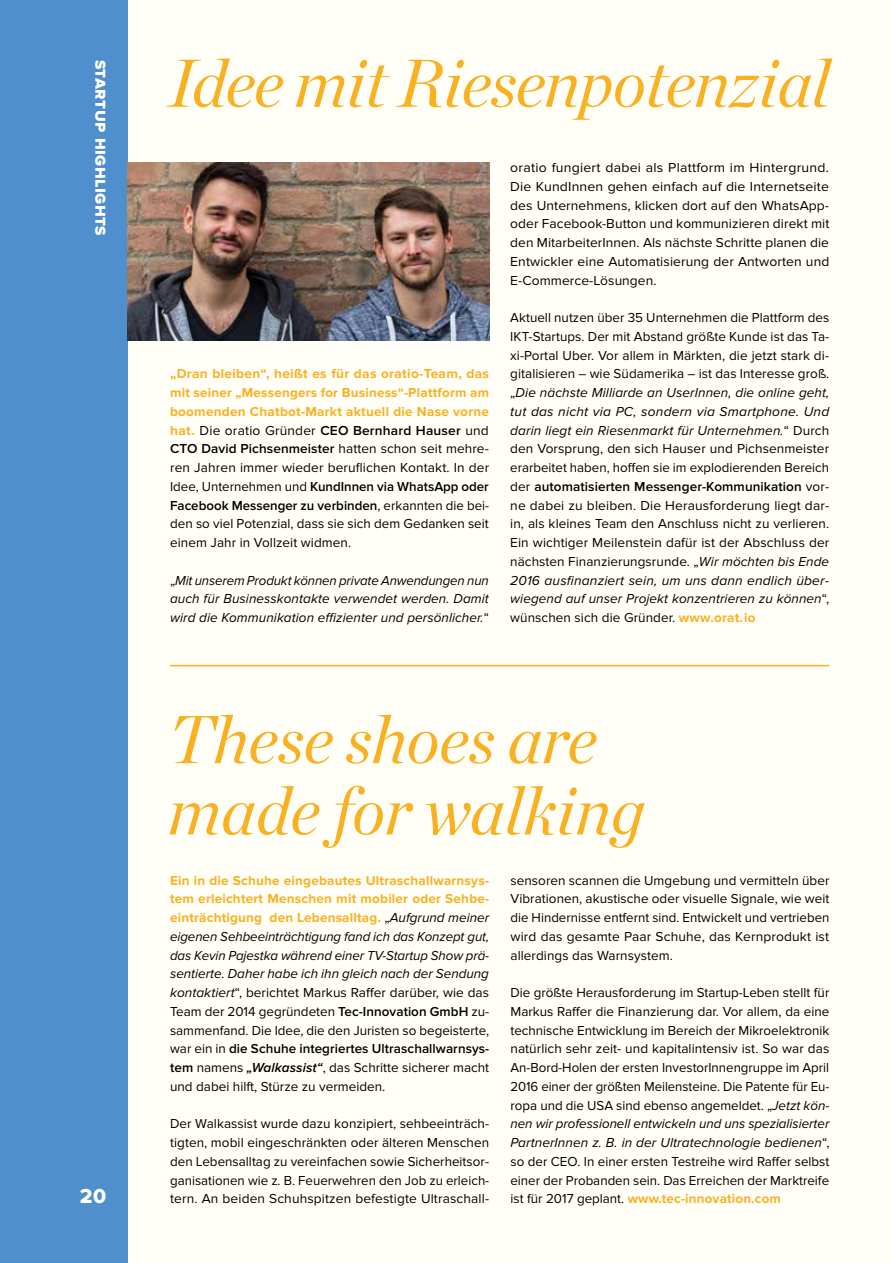
<style>
.page{position:relative;width:893px;height:1263px;background:#fffef7}
.page>*{position:absolute;margin:0;border:0;box-sizing:border-box;transform-origin:0 0}
.t1{font:italic 67.5px/71.2px "Chronicle Display";letter-spacing:-.01em;color:#f9b122}
.t2{font:21px "Proxima Nova Extrabld";color:#fffef7}
.t3{font:18px "Proxima Nova Extrabld";letter-spacing:.025em;color:#fffef7}
.t4{font:13.5px/18.8px "Proxima Nova";letter-spacing:.005em;color:#000;text-align:justify}
.t5{font:13.5px/18.8px "Proxima Nova";letter-spacing:.005em;color:#000;text-align:justify;scale:1.04 1}
.t6{font:italic 13.5px/18.8px "Proxima Nova";letter-spacing:.005em;color:#000;text-align:justify}
.s1{font-style:italic}
.s2{font-weight:600}
.s3{font-weight:700;color:#f9b122}
.s4{font-style:normal}
.s5{font-weight:600;font-style:italic}
</style>
<div class="page">
<div style="left:0;top:0;width:128px;height:1263px;background:#4f8fcd"></div>
<hr style="left:170px;top:665px;width:659px;height:1px;background:#f9b122">
<img style="left:128px;top:163px;width:361px;height:178px">
<h3 class="t3" style="left:112px;top:60px;width:177px;rotate:90deg">Startup Highlights</h3>
<h1 class="t1" style="left:168px;top:42px;width:664px">Idee mit Riesenpotenzial</h1>
<p class="t5" style="left:510px;top:158px;width:308px">oratio fungiert dabei als Plattform im Hintergrund.<br>Die KundInnen gehen einfach auf die Internetseite des Unternehmens, klicken dort auf den WhatsApp&shy;oder Facebook-Button und kommunizieren direkt mit den MitarbeiterInnen. Als nächste Schritte planen die Entwickler eine Automatisierung der Antworten und E-Commerce-Lösungen.</p>
<p class="t4" style="left:510px;top:308px;width:321px">Aktuell nutzen über 35 Unternehmen die Plattform des IKT-Startups. Der mit Abstand größte Kunde ist das Ta&shy;xi-Portal Uber. Vor allem in Märkten, die jetzt stark di&shy;gitalisieren – wie Südamerika – ist das Interesse groß. „<span class="s1">Die nächste Milliarde an UserInnen, die online geht, tut das nicht via PC, sondern via Smartphone. Und darin liegt ein Riesenmarkt für Unternehmen.</span>“ Durch den Vorsprung, den sich Hauser und Pichsenmeister erarbeitet haben, hoffen sie im explodierenden Bereich der <span class="s2">automatisierten Messenger-Kommunikation</span> vor&shy;ne dabei zu bleiben. Die Herausforderung liegt dar&shy;in, als kleines Team den Anschluss nicht zu verlieren.<br>Ein wichtiger Meilenstein dafür ist der Abschluss der nächsten Finanzierungsrunde. „<span class="s1">Wir möchten bis Ende 2016 ausfinanziert sein, um uns dann endlich über‑ wiegend auf unser Projekt konzentrieren zu können</span>“, wünschen sich die Gründer. <span class="s3">www.orat.io</span></p>
<p class="t4" style="left:170px;top:365px;width:321px"><span class="s3">„Dran bleiben“, heißt es für das oratio-Team, das mit seiner „Messengers for Business“-Plattform am boomenden Chatbot-Markt aktuell die Nase vorne hat.</span> Die oratio Gründer <span class="s2">CEO Bernhard Hauser</span> und <span class="s2">CTO David Pichsenmeister</span> hatten schon seit mehre&shy;ren Jahren immer wieder beruflichen Kontakt. In der Idee, Unternehmen und <span class="s2">KundInnen via WhatsApp oder Facebook Messenger zu verbinden</span>, erkannten die bei&shy;den so viel Potenzial, dass sie sich dem Gedanken seit einem Jahr in Vollzeit widmen.</p>
<p class="t6" style="left:170px;top:571px;width:320px"><span class="s4">„</span>Mit unserem Produkt können private Anwendungen nun auch für Businesskontakte verwendet werden. Damit wird die Kommunikation effizienter und persönlicher.<span class="s4">“</span></p>
<h2 class="t2" style="left:80px;top:1184px;width:28px">20</h2>
<h1 class="t1" style="left:168px;top:698px;width:478px">These shoes are made for walking</h1>
<p class="t4" style="left:170px;top:871px;width:321px"><span class="s3">Ein in die Schuhe eingebautes Ultraschallwarnsys&shy;tem erleichtert Menschen mit mobiler oder Sehbe&shy;einträchtigung den Lebensalltag.</span> „<span class="s1">Aufgrund meiner eigenen Sehbeeinträchtigung fand ich das Konzept gut, das Kevin Pajestka während einer TV-Startup Show prä‑ sentierte. Daher habe ich ihn gleich nach der Sendung kontaktiert</span>“, berichtet Markus Raffer darüber, wie das Team der 2014 gegründeten <span class="s2">Tec-Innovation GmbH</span> zu&shy;sammenfand. Die Idee, die den Juristen so begeisterte, war ein in <span class="s2">die Schuhe integriertes Ultraschallwarnsys&shy;tem</span> namens <span class="s5">„Walkassist“</span>, das Schritte sicherer macht und dabei hilft, Stürze zu vermeiden.</p>
<p class="t4" style="left:170px;top:1115px;width:321px">Der Walkassist wurde dazu konzipiert, sehbeeinträch&shy;tigten, mobil eingeschränkten oder älteren Menschen den Lebensalltag zu vereinfachen sowie Sicherheitsor&shy;ganisationen wie z. B. Feuerwehren den Job zu erleich&shy;tern. An beiden Schuhspitzen befestigte Ultraschall-</p>
<p class="t4" style="left:510px;top:871px;width:320px">sensoren scannen die Umgebung und vermitteln über Vibrationen, akustische oder visuelle Signale, wie weit die Hindernisse entfernt sind. Entwickelt und vertrieben wird das gesamte Paar Schuhe, das Kernprodukt ist allerdings das Warnsystem.</p>
<p class="t4" style="left:510px;top:983px;width:321px">Die größte Herausforderung im Startup-Leben stellt für Markus Raffer die Finanzierung dar. Vor allem, da eine technische Entwicklung im Bereich der Mikroelektronik natürlich sehr zeit- und kapitalintensiv ist. So war das An-Bord-Holen der ersten InvestorInnengruppe im April 2016 einer der größten Meilensteine. Die Patente für Eu&shy;ropa und die USA sind ebenso angemeldet. „<span class="s1">Jetzt kön‑ nen wir professionell entwickeln und uns spezialisierter PartnerInnen z. B. in der Ultratechnologie bedienen</span>“, so der CEO. In einer ersten Testreihe wird Raffer selbst einer der Probanden sein. Das Erreichen der Marktreife ist für 2017 geplant. <span class="s3">www.tec-innovation.com</span></p>
</div>
